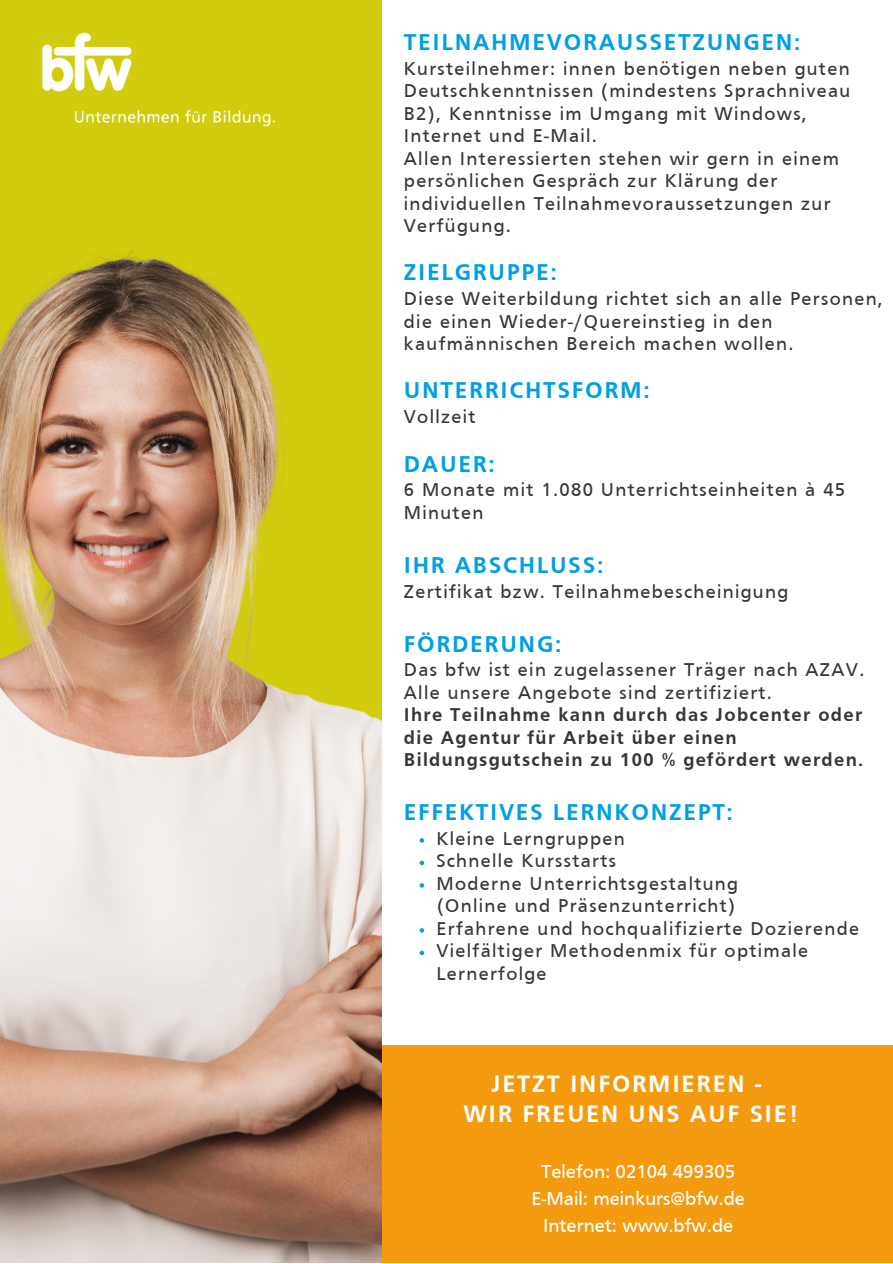
<style>
.page{position:relative;width:893px;height:1264px;background:#fff}
.page>*{position:absolute;margin:0;border:0;box-sizing:border-box;transform-origin:0 0}
.t1{font:700 24.45px/29.2px "Frutiger";letter-spacing:.07em;color:#fff;text-align:center}
.t2{font:700 23.55px "Frutiger";letter-spacing:.07em;color:#009fe3}
.t3{font:19.35px/27px "Frutiger";color:#fff;text-align:center}
.t4{font:19.05px/22.5px "Frutiger";letter-spacing:.07em;color:#363636}
.t5{font:700 19.05px/22.5px "Frutiger";letter-spacing:.07em;color:#363636}
</style>
<div class="page">
<div style="left:0;top:0;width:892px;height:1262px;background:#d1cc0d"></div>
<div style="left:382px;top:0;width:510px;height:1045px;background:#fff"></div>
<svg style="left:419px;top:838px;width:5px;height:4px"></svg>
<svg style="left:419px;top:860px;width:5px;height:5px"></svg>
<svg style="left:419px;top:883px;width:5px;height:4px"></svg>
<svg style="left:419px;top:928px;width:5px;height:4px"></svg>
<svg style="left:419px;top:950px;width:5px;height:5px"></svg>
<div style="left:382px;top:1045px;width:510px;height:217px;background:#f49a0e"></div>
<img style="left:0;top:249px;width:381px;height:1012px">
<img style="left:42px;top:32px;width:233px;height:95px">
<p class="t2" style="left:404px;top:33px;width:398px">TEILNAHMEVORAUSSETZUNGEN:</p>
<p class="t4" style="left:404px;top:58px;width:448px">Kursteilnehmer: innen benötigen neben guten Deutschkenntnissen (mindestens Sprachniveau B2), Kenntnisse im Umgang mit Windows, Internet und E-Mail.<br>Allen Interessierten stehen wir gern in einem persönlichen Gespräch zur Klärung der individuellen Teilnahmevoraussetzungen zur Verfügung.</p>
<p class="t2" style="left:404px;top:263px;width:154px">ZIELGRUPPE:</p>
<p class="t4" style="left:404px;top:289px;width:480px">Diese Weiterbildung richtet sich an alle Personen, die einen Wieder-/Quereinstieg in den kaufmännischen Bereich machen wollen.</p>
<p class="t2" style="left:404px;top:381px;width:247px">UNTERRICHTSFORM:</p>
<p class="t4" style="left:404px;top:407px;width:73px">Vollzeit</p>
<p class="t2" style="left:404px;top:454px;width:92px">DAUER:</p>
<p class="t4" style="left:404px;top:480px;width:443px">6 Monate mit 1.080 Unterrichtseinheiten à 45<br>Minuten</p>
<p class="t2" style="left:404px;top:555px;width:201px">IHR ABSCHLUSS:</p>
<p class="t4" style="left:404px;top:581px;width:386px">Zertifikat bzw. Teilnahmebescheinigung</p>
<p class="t2" style="left:404px;top:634px;width:159px">FÖRDERUNG:</p>
<p class="t4" style="left:404px;top:660px;width:462px">Das bfw ist ein zugelassener Träger nach AZAV.<br>Alle unsere Angebote sind zertifiziert.</p>
<p class="t5" style="left:404px;top:705px;width:461px">Ihre Teilnahme kann durch das Jobcenter oder die Agentur für Arbeit über einen<br>Bildungsgutschein zu 100 % gefördert werden.</p>
<p class="t2" style="left:404px;top:803px;width:330px">EFFEKTIVES LERNKONZEPT:</p>
<p class="t4" style="left:436px;top:828px;width:303px">Kleine Lerngruppen<br>Schnelle Kursstarts<br>Moderne Unterrichtsgestaltung</p>
<p class="t4" style="left:436px;top:918px;width:424px">Erfahrene und hochqualifizierte Dozierende<br>Vielfältiger Methodenmix für optimale<br>Lernerfolge</p>
<p class="t4" style="left:437px;top:896px;width:299px">(Online und Präsenzunterricht)</p>
<p class="t1" style="left:463px;top:1071px;width:335px">JETZT INFORMIEREN -<br>WIR FREUEN UNS AUF SIE!</p>
<p class="t3" style="left:531px;top:1159px;width:215px">Telefon: 02104 499305<br>E-Mail: meinkurs@bfw.de<br>Internet: www.bfw.de</p>
</div>
